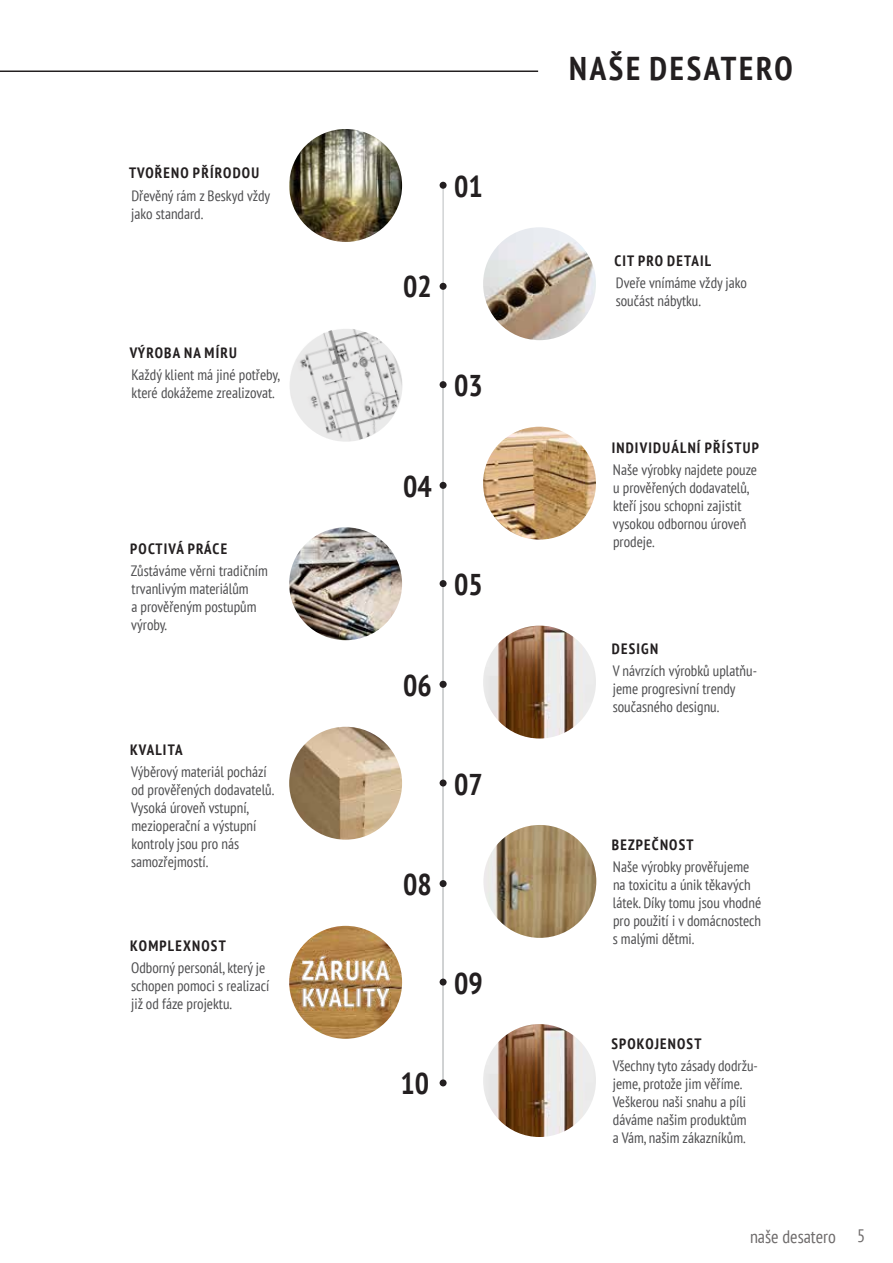
<style>
.page{position:relative;width:893px;height:1263px;background:#fff}
.page>*{position:absolute;margin:0;border:0;box-sizing:border-box;transform-origin:0 0}
.t1{font:700 condensed 33px "PT Sans";letter-spacing:.08em;color:#231f20}
.t2{font:700 condensed 30px "PT Sans";color:#231f20}
.t3{font:condensed 18px "PT Sans";color:#6e6b6b}
.t4{font:condensed 15px/18px "PT Sans";color:#4d4d4f}
.t5{font:700 condensed 15px "PT Sans";letter-spacing:.08em;color:#231f20}
</style>
<div class="page">
<img style="left:483px;top:227px;width:113px;height:113px;border-radius:56px">
<img style="left:483px;top:626px;width:113px;height:112px;border-radius:56px">
<img style="left:483px;top:427px;width:113px;height:113px;border-radius:56px">
<img style="left:483px;top:1024px;width:113px;height:113px;border-radius:56px">
<img style="left:289px;top:129px;width:113px;height:113px;border-radius:56px">
<img style="left:289px;top:527px;width:113px;height:113px;border-radius:56px">
<img style="left:289px;top:727px;width:113px;height:113px;border-radius:56px">
<img style="left:289px;top:926px;width:113px;height:113px;border-radius:56px">
<svg style="left:290px;top:329px;width:113px;height:113px;background:#d8d8d8"></svg>
<svg style="left:483px;top:825px;width:113px;height:113px;background:#a48e6b"></svg>
<hr style="left:442px;top:185px;width:2px;height:899px;background:#d1d3d4">
<hr style="left:0;top:71px;width:538px;height:1px;background:#231f20">
<div style="left:440px;top:779px;width:7px;height:7px;background:#231f20;border-radius:50%"></div>
<div style="left:440px;top:681px;width:7px;height:7px;background:#231f20;border-radius:50%"></div>
<div style="left:440px;top:182px;width:7px;height:7px;background:#231f20;border-radius:50%"></div>
<div style="left:440px;top:580px;width:7px;height:7px;background:#231f20;border-radius:50%"></div>
<div style="left:440px;top:482px;width:7px;height:7px;background:#231f20;border-radius:50%"></div>
<div style="left:440px;top:381px;width:7px;height:7px;background:#231f20;border-radius:50%"></div>
<div style="left:440px;top:283px;width:7px;height:7px;background:#231f20;border-radius:50%"></div>
<div style="left:440px;top:978px;width:7px;height:7px;background:#231f20;border-radius:50%"></div>
<div style="left:440px;top:880px;width:7px;height:7px;background:#231f20;border-radius:50%"></div>
<div style="left:440px;top:1079px;width:7px;height:7px;background:#231f20;border-radius:50%"></div>
<p class="t5" style="left:129px;top:163px;width:131px">TVOŘENO PŘÍRODOU</p>
<p class="t4" style="left:131px;top:186px;width:140px">Dřevěný rám z Beskyd vždy jako standard.</p>
<p class="t5" style="left:130px;top:343px;width:109px">VÝROBA NA MÍRU</p>
<p class="t4" style="left:131px;top:365px;width:150px">Každý klient má jiné potřeby, které dokážeme zrealizovat.</p>
<p class="t5" style="left:130px;top:539px;width:98px">POCTIVÁ PRÁCE</p>
<p class="t4" style="left:131px;top:561px;width:139px">Zůstáváme věrni tradičním trvanlivým materiálům<br>a prověřeným postupům výroby.</p>
<p class="t5" style="left:130px;top:740px;width:54px">KVALITA</p>
<p class="t4" style="left:131px;top:762px;width:145px">Výběrový materiál pochází od prověřených dodavatelů.<br>Vysoká úroveň vstupní, mezioperační a výstupní kontroly jsou pro nás samozřejmostí.</p>
<p class="t5" style="left:130px;top:936px;width:97px">KOMPLEXNOST</p>
<p class="t4" style="left:131px;top:958px;width:140px">Odborný personál, který je schopen pomoci s realizací již od fáze projektu.</p>
<h2 class="t2" style="left:454px;top:167px;width:30px">01</h2>
<h2 class="t2" style="left:403px;top:267px;width:30px">02</h2>
<h2 class="t2" style="left:454px;top:366px;width:30px">03</h2>
<h2 class="t2" style="left:403px;top:466px;width:30px">04</h2>
<h2 class="t2" style="left:454px;top:565px;width:30px">05</h2>
<h2 class="t2" style="left:403px;top:665px;width:30px">06</h2>
<h2 class="t2" style="left:454px;top:764px;width:30px">07</h2>
<h2 class="t2" style="left:403px;top:865px;width:30px">08</h2>
<h2 class="t2" style="left:454px;top:963px;width:30px">09</h2>
<h2 class="t2" style="left:400px;top:1064px;width:30px">10</h2>
<h1 class="t1" style="left:569px;top:47px;width:225px">NAŠE DESATERO</h1>
<p class="t5" style="left:614px;top:251px;width:98px">CIT PRO DETAIL</p>
<p class="t4" style="left:616px;top:273px;width:133px">Dveře vnímáme vždy jako součást nábytku.</p>
<p class="t5" style="left:612px;top:438px;width:149px">INDIVIDUÁLNÍ PŘÍSTUP</p>
<p class="t4" style="left:613px;top:460px;width:146px">Naše výrobky najdete pouze u prověřených dodavatelů, kteří jsou schopni zajistit vysokou odbornou úroveň prodeje.</p>
<p class="t5" style="left:612px;top:638px;width:48px">DESIGN</p>
<p class="t4" style="left:613px;top:661px;width:146px">V návrzích výrobků uplatňu&shy;jeme progresivní trendy současného designu.</p>
<p class="t5" style="left:612px;top:835px;width:83px">BEZPEČNOST</p>
<p class="t4" style="left:613px;top:857px;width:150px">Naše výrobky prověřujeme na toxicitu a únik těkavých látek. Díky tomu jsou vhodné pro použití i v domácnostech s malými dětmi.</p>
<p class="t5" style="left:611px;top:1034px;width:92px">SPOKOJENOST</p>
<p class="t4" style="left:613px;top:1056px;width:147px">Všechny tyto zásady dodržu&shy;jeme, protože jim věříme.<br>Veškerou naši snahu a píli dáváme našim produktům<br>a Vám, našim zákazníkům.</p>
<p class="t3" style="left:750px;top:1225px;width:117px">naše desatero 5</p>
</div>
